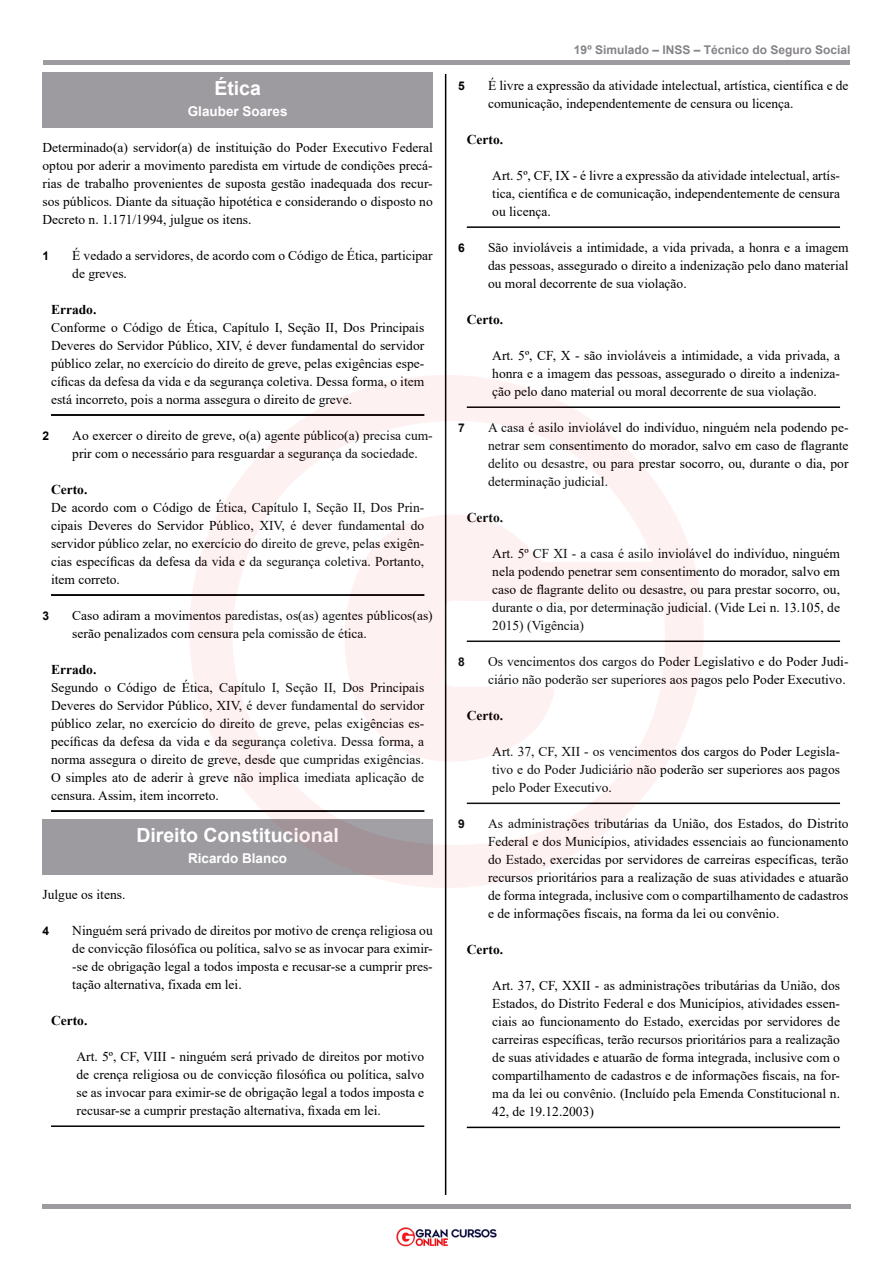
<style>
.page{position:relative;width:893px;height:1263px;background:#fff}
.page>*{position:absolute;margin:0;border:0;box-sizing:border-box;transform-origin:0 0}
.t1{font:700 19.5px "Arial";color:#fff}
.t2{font:13.5px/18px "Times New Roman";color:#000;text-align:justify}
.t3{font:700 13.5px "Times New Roman";color:#000}
.t4{font:700 13.5px "Arial";color:#fff}
.t5{font:700 12px "Arial";color:#868388}
.t6{font:700 12px "Arial";color:#000}
</style>
<div class="page">
<hr style="left:445px;top:74px;width:1px;height:1121px;background:#000">
<div style="left:43px;top:60px;width:807px;height:5px;background:#9d9ba0"></div>
<hr style="left:42px;top:1204px;width:809px;height:4px;background:#9d9ba0">
<img style="left:396px;top:1227px;width:101px;height:20px">
<div style="left:43px;top:72px;width:390px;height:36px;background:#9d9ba0"></div>
<div style="left:43px;top:98px;width:390px;height:29px;background:#9d9ba0"></div>
<hr style="left:51px;top:414px;width:373px;height:2px;background:#000">
<hr style="left:51px;top:594px;width:373px;height:2px;background:#000">
<hr style="left:51px;top:810px;width:373px;height:2px;background:#000">
<div style="left:43px;top:819px;width:390px;height:36px;background:#9d9ba0"></div>
<div style="left:43px;top:845px;width:390px;height:29px;background:#9d9ba0"></div>
<hr style="left:51px;top:1125px;width:373px;height:2px;background:#000">
<hr style="left:467px;top:226px;width:373px;height:2px;background:#000">
<hr style="left:467px;top:406px;width:373px;height:2px;background:#000">
<hr style="left:467px;top:640px;width:373px;height:2px;background:#000">
<hr style="left:467px;top:802px;width:373px;height:2px;background:#000">
<hr style="left:467px;top:1127px;width:373px;height:1px;background:#000">
<svg style="left:189px;top:375px;width:515px;height:513px"></svg>
<svg style="left:219px;top:419px;width:450px;height:427px"></svg>
<h1 class="t1" style="left:214px;top:74px;width:48px">Ética</h1>
<p class="t4" style="left:188px;top:102px;width:101px">Glauber Soares</p>
<p class="t2" style="left:43px;top:138px;width:392px">Determinado(a) servidor(a) de instituição do Poder Executivo Federal optou por aderir a movimento paredista em virtude de condições precá&shy;rias de trabalho provenientes de suposta gestão inadequada dos recur&shy;sos públicos. Diante da situação hipotética e considerando o disposto no Decreto n. 1.171/1994, julgue os itens.</p>
<p class="t6" style="left:43px;top:247px;width:8px">1</p>
<p class="t2" style="left:72px;top:246px;width:362px">É vedado a servidores, de acordo com o Código de Ética, participar de greves.</p>
<p class="t3" style="left:51px;top:300px;width:47px">Errado.</p>
<p class="t2" style="left:51px;top:318px;width:375px">Conforme o Código de Ética, Capítulo I, Seção II, Dos Principais Deveres do Servidor Público, XIV, é dever fundamental do servidor público zelar, no exercício do direito de greve, pelas exigências espe&shy;cíficas da defesa da vida e da segurança coletiva. Dessa forma, o item está incorreto, pois a norma assegura o direito de greve.</p>
<p class="t6" style="left:43px;top:427px;width:8px">2</p>
<p class="t2" style="left:72px;top:426px;width:362px">Ao exercer o direito de greve, o(a) agente público(a) precisa cum&shy;prir com o necessário para resguardar a segurança da sociedade.</p>
<p class="t3" style="left:51px;top:480px;width:38px">Certo.</p>
<p class="t2" style="left:51px;top:498px;width:375px">De acordo com o Código de Ética, Capítulo I, Seção II, Dos Prin&shy;cipais Deveres do Servidor Público, XIV, é dever fundamental do servidor público zelar, no exercício do direito de greve, pelas exigên&shy;cias específicas da defesa da vida e da segurança coletiva. Portanto, item correto.</p>
<p class="t6" style="left:43px;top:607px;width:8px">3</p>
<p class="t2" style="left:72px;top:606px;width:362px">Caso adiram a movimentos paredistas, os(as) agentes públicos(as) serão penalizados com censura pela comissão de ética.</p>
<p class="t3" style="left:51px;top:660px;width:47px">Errado.</p>
<p class="t2" style="left:51px;top:678px;width:375px">Segundo o Código de Ética, Capítulo I, Seção II, Dos Principais Deveres do Servidor Público, XIV, é dever fundamental do servidor público zelar, no exercício do direito de greve, pelas exigências es&shy;pecíficas da defesa da vida e da segurança coletiva. Dessa forma, a norma assegura o direito de greve, desde que cumpridas exigências.<br>O simples ato de aderir à greve não implica imediata aplicação de censura. Assim, item incorreto.</p>
<h1 class="t1" style="left:136px;top:821px;width:204px">Direito Constitucional</h1>
<p class="t4" style="left:188px;top:849px;width:101px">Ricardo Blanco</p>
<p class="t2" style="left:43px;top:885px;width:84px">Julgue os itens.</p>
<p class="t6" style="left:43px;top:922px;width:8px">4</p>
<p class="t2" style="left:72px;top:921px;width:362px">Ninguém será privado de direitos por motivo de crença religiosa ou de convicção filosófica ou política, salvo se as invocar para eximir--se de obrigação legal a todos imposta e recusar-se a cumprir pres&shy;tação alternativa, fixada em lei.</p>
<p class="t3" style="left:51px;top:1011px;width:38px">Certo.</p>
<p class="t2" style="left:77px;top:1047px;width:349px">Art. 5º, CF, VIII - ninguém será privado de direitos por motivo de crença religiosa ou de convicção filosófica ou política, salvo se as invocar para eximir-se de obrigação legal a todos imposta e recusar-se a cumprir prestação alternativa, fixada em lei.</p>
<p class="t5" style="left:574px;top:41px;width:278px">19º Simulado – INSS – Técnico do Seguro Social</p>
<p class="t6" style="left:458px;top:77px;width:8px">5</p>
<p class="t2" style="left:488px;top:76px;width:362px">É livre a expressão da atividade intelectual, artística, científica e de comunicação, independentemente de censura ou licença.</p>
<p class="t3" style="left:467px;top:130px;width:38px">Certo.</p>
<p class="t2" style="left:492px;top:166px;width:349px">Art. 5º, CF, IX - é livre a expressão da atividade intelectual, artís&shy;tica, científica e de comunicação, independentemente de censura ou licença.</p>
<p class="t6" style="left:458px;top:240px;width:8px">6</p>
<p class="t2" style="left:488px;top:238px;width:362px">São invioláveis a intimidade, a vida privada, a honra e a imagem das pessoas, assegurado o direito a indenização pelo dano material ou moral decorrente de sua violação.</p>
<p class="t3" style="left:467px;top:310px;width:38px">Certo.</p>
<p class="t2" style="left:492px;top:346px;width:349px">Art. 5º, CF, X - são invioláveis a intimidade, a vida privada, a honra e a imagem das pessoas, assegurado o direito a indeniza&shy;ção pelo dano material ou moral decorrente de sua violação.</p>
<p class="t6" style="left:458px;top:420px;width:8px">7</p>
<p class="t2" style="left:488px;top:418px;width:362px">A casa é asilo inviolável do indivíduo, ninguém nela podendo pe&shy;netrar sem consentimento do morador, salvo em caso de flagrante delito ou desastre, ou para prestar socorro, ou, durante o dia, por determinação judicial.</p>
<p class="t3" style="left:467px;top:508px;width:38px">Certo.</p>
<p class="t2" style="left:492px;top:544px;width:349px">Art. 5º CF XI - a casa é asilo inviolável do indivíduo, ninguém nela podendo penetrar sem consentimento do morador, salvo em caso de flagrante delito ou desastre, ou para prestar socorro, ou, durante o dia, por determinação judicial. (Vide Lei n. 13.105, de 2015) (Vigência)</p>
<p class="t6" style="left:458px;top:654px;width:8px">8</p>
<p class="t2" style="left:488px;top:652px;width:362px">Os vencimentos dos cargos do Poder Legislativo e do Poder Judi&shy;ciário não poderão ser superiores aos pagos pelo Poder Executivo.</p>
<p class="t3" style="left:467px;top:706px;width:38px">Certo.</p>
<p class="t2" style="left:492px;top:742px;width:349px">Art. 37, CF, XII - os vencimentos dos cargos do Poder Legisla&shy;tivo e do Poder Judiciário não poderão ser superiores aos pagos pelo Poder Executivo.</p>
<p class="t6" style="left:458px;top:816px;width:8px">9</p>
<p class="t2" style="left:488px;top:814px;width:362px">As administrações tributárias da União, dos Estados, do Distrito Federal e dos Municípios, atividades essenciais ao funcionamento do Estado, exercidas por servidores de carreiras específicas, terão recursos prioritários para a realização de suas atividades e atuarão de forma integrada, inclusive com o compartilhamento de cadastros e de informações fiscais, na forma da lei ou convênio.</p>
<p class="t3" style="left:467px;top:940px;width:38px">Certo.</p>
<p class="t2" style="left:492px;top:976px;width:349px">Art. 37, CF, XXII - as administrações tributárias da União, dos Estados, do Distrito Federal e dos Municípios, atividades essen&shy;ciais ao funcionamento do Estado, exercidas por servidores de carreiras específicas, terão recursos prioritários para a realização de suas atividades e atuarão de forma integrada, inclusive com o compartilhamento de cadastros e de informações fiscais, na for&shy;ma da lei ou convênio. (Incluído pela Emenda Constitucional n.<br>42, de 19.12.2003)</p>
</div>
